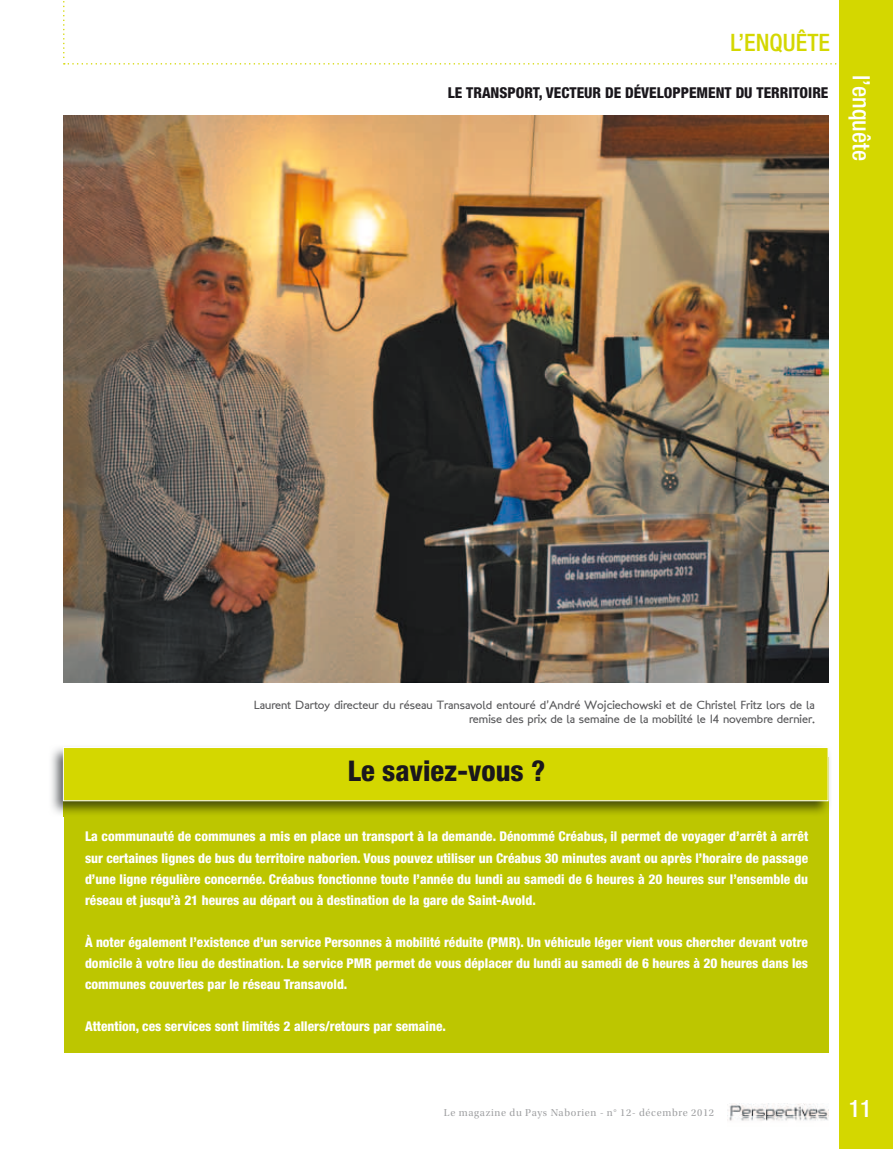
<style>
.page{position:relative;width:893px;height:1149px;background:#fff}
.page>*{position:absolute;margin:0;border:0;box-sizing:border-box;transform-origin:0 0}
.t1{font:800 condensed 28.5px "Helvetica Neue";color:#1a171c}
.t2{font:500 condensed 24px "Helvetica Neue";color:#fff}
.t3{font:500 condensed 24px "Helvetica Neue";color:#d4d700}
.t4{font:800 condensed 15px "Helvetica Neue";color:#1a171c}
.t5{font:800 condensed 13.5px/21px "Helvetica Neue";color:#fff;text-align:justify}
.t6{font:12px/14.4px "London Between";color:#58585a;text-align:right}
.t7{font:10.5px "Utopia Std Subh";letter-spacing:.065em;color:#9d9ea0}
</style>
<div class="page">
<svg style="left:63px;top:0;width:777px;height:65px"></svg>
<div style="left:840px;top:0;width:53px;height:1148px;background:#d4d700"></div>
<img style="left:728px;top:1103px;width:101px;height:18px">
<img style="left:63px;top:116px;width:765px;height:566px">
<div style="left:64px;top:757px;width:764px;height:295px;background:#bdc600"></div>
<img style="left:64px;top:800px;width:764px;height:16px">
<div style="left:63px;top:747px;width:765px;height:53px;background:#d4d700;border:1px solid #fff"></div>
<h2 class="t3" style="left:730px;top:28px;width:101px">L’ENQUÊTE</h2>
<p class="t4" style="left:448px;top:83px;width:382px">LE TRANSPORT, VECTEUR DE DÉVELOPPEMENT DU TERRITOIRE</p>
<h2 class="t2" style="left:876px;top:75px;width:87px;rotate:90deg">l’enquête</h2>
<p class="t6" style="left:254px;top:697px;width:563px">Laurent Dartoy directeur du réseau Transavold entouré d’André Wojciechowski et de Christel Fritz lors de la remise des prix de la semaine de la mobilité le 14 novembre dernier.</p>
<h1 class="t1" style="left:348px;top:753px;width:199px">Le saviez-vous ?</h1>
<p class="t5" style="left:85px;top:825px;width:725px">La communauté de communes a mis en place un transport à la demande. Dénommé Créabus, il permet de voyager d’arrêt à arrêt sur certaines lignes de bus du territoire naborien. Vous pouvez utiliser un Créabus 30 minutes avant ou après l’horaire de passage d’une ligne régulière concernée. Créabus fonctionne toute l’année du lundi au samedi de 6 heures à 20 heures sur l’ensemble du réseau et jusqu’à 21 heures au départ ou à destination de la gare de Saint-Avold.</p>
<p class="t5" style="left:85px;top:930px;width:724px">À noter également l’existence d’un service Personnes à mobilité réduite (PMR). Un véhicule léger vient vous chercher devant votre domicile à votre lieu de destination. Le service PMR permet de vous déplacer du lundi au samedi de 6 heures à 20 heures dans les communes couvertes par le réseau Transavold.</p>
<p class="t5" style="left:85px;top:1014px;width:362px">Attention, ces services sont limités 2 allers/retours par semaine.</p>
<p class="t7" style="left:444px;top:1106px;width:272px">Le magazine du Pays Naborien - n° 12- décembre 2012</p>
<h2 class="t2" style="left:849px;top:1093px;width:25px">11</h2>
</div>
